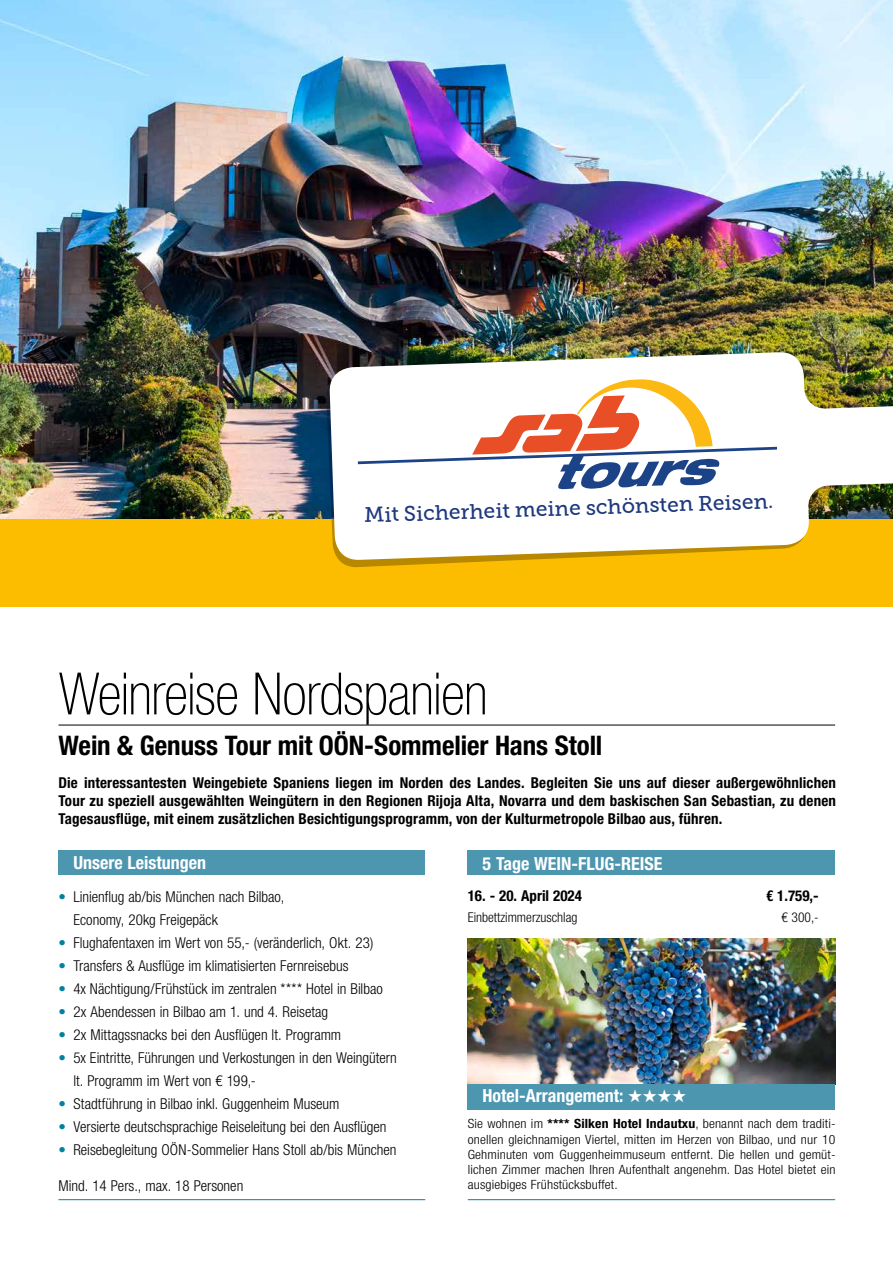
<style>
.page{position:relative;width:893px;height:1263px;background:#fff}
.page>*{position:absolute;margin:0;border:0;box-sizing:border-box;transform-origin:0 0}
.t1{font:100 condensed 58.5px "Helvetica Neue LT Std";letter-spacing:-.015em;color:#000}
.t2{font:700 condensed 27px "Helvetica Neue LT Std";letter-spacing:-.005em;color:#000}
.t3{font:21px "Museo Slab 500";color:#1f397e}
.t4{font:700 condensed 18px "Helvetica Neue LT Std";color:#fff}
.t5{font:300 condensed 15px/23px "Helvetica Neue LT Std";color:#000}
.t6{font:700 condensed 15px/18px "Helvetica Neue LT Std";letter-spacing:.01em;color:#000;text-align:justify}
.t7{font:300 condensed 13.5px "Helvetica Neue LT Std";color:#000}
.t8{font:300 condensed 12.75px/15.3px "Helvetica Neue LT Std";letter-spacing:.01em;color:#000;text-align:justify;scale:1.08 1}
.s1{color:#00819f}
.s2{font-weight:700}
</style>
<div class="page">
<img style="left:468px;top:938px;width:367px;height:146px">
<div style="left:0;top:518px;width:893px;height:89px;background:#fcbd00"></div>
<div style="left:58px;top:850px;width:367px;height:25px;background:#4d96b0"></div>
<hr style="left:58px;top:1199px;width:367px;height:1px;background:#00819f">
<div style="left:468px;top:850px;width:367px;height:25px;background:#4d96b0"></div>
<hr style="left:468px;top:1199px;width:367px;height:1px;background:#00819f">
<hr style="left:58px;top:725px;width:777px;height:1px;background:#000">
<img style="left:0;top:0;width:893px;height:518px">
<svg style="left:325px;top:355px;width:170px;height:212px"></svg>
<img style="left:329px;top:351px;width:564px;height:210px">
<svg style="left:358px;top:379px;width:419px;height:110px"></svg>
<div style="left:468px;top:1084px;width:367px;height:25px;background:#4d96b0"></div>
<h3 class="t3" style="left:364px;top:503px;width:411px;rotate:-2deg">Mit Sicherheit meine schönsten Reisen.</h3>
<h1 class="t1" style="left:59px;top:661px;width:431px">Weinreise Nordspanien</h1>
<h2 class="t2" style="left:59px;top:729px;width:545px">Wein &amp; Genuss Tour mit OÖN-Sommelier Hans Stoll</h2>
<p class="t6" style="left:58px;top:774px;width:779px">Die interessantesten Weingebiete Spaniens liegen im Norden des Landes. Begleiten Sie uns auf dieser außergewöhnlichen Tour zu speziell ausgewählten Weingütern in den Regionen Rijoja Alta, Novarra und dem baskischen San Sebastian, zu denen Tagesausflüge, mit einem zusätzlichen Besichtigungsprogramm, von der Kulturmetropole Bilbao aus, führen.</p>
<p class="t4" style="left:73px;top:851px;width:134px">Unsere Leistungen</p>
<p class="t5" style="left:73px;top:885px;width:212px;text-indent:-15px"><span class="s1">•</span> Linienflug ab/bis München nach Bilbao,<br>Economy, 20kg Freigepäck</p>
<p class="t5" style="left:58px;top:931px;width:316px"><span class="s1">•</span> Flughafentaxen im Wert von 55,- (veränderlich, Okt. 23)</p>
<p class="t5" style="left:58px;top:954px;width:292px"><span class="s1">•</span> Transfers &amp; Ausflüge im klimatisierten Fernreisebus</p>
<p class="t5" style="left:58px;top:977px;width:326px"><span class="s1">•</span> 4x Nächtigung/Frühstück im zentralen **** Hotel in Bilbao</p>
<p class="t5" style="left:58px;top:1000px;width:271px"><span class="s1">•</span> 2x Abendessen in Bilbao am 1. und 4. Reisetag</p>
<p class="t5" style="left:58px;top:1023px;width:284px"><span class="s1">•</span> 2x Mittagssnacks bei den Ausflügen lt. Programm</p>
<p class="t5" style="left:73px;top:1046px;width:325px;text-indent:-15px"><span class="s1">•</span> 5x Eintritte, Führungen und Verkostungen in den Weingütern lt. Programm im Wert von € 199,-</p>
<p class="t5" style="left:58px;top:1092px;width:283px"><span class="s1">•</span> Stadtführung in Bilbao inkl. Guggenheim Museum</p>
<p class="t5" style="left:58px;top:1115px;width:330px"><span class="s1">•</span> Versierte deutschsprachige Reiseleitung bei den Ausflügen</p>
<p class="t5" style="left:58px;top:1138px;width:340px"><span class="s1">•</span> Reisebegleitung OÖN-Sommelier Hans Stoll ab/bis München</p>
<p class="t5" style="left:58px;top:1173px;width:186px">Mind. 14 Pers., max. 18 Personen</p>
<p class="t4" style="left:483px;top:853px;width:181px">5 Tage WEIN-FLUG-REISE</p>
<p class="t6" style="left:468px;top:886px;width:116px">16. - 20. April 2024</p>
<p class="t6" style="left:766px;top:886px;width:54px">€ 1.759,-</p>
<p class="t7" style="left:468px;top:909px;width:111px">Einbettzimmerzuschlag</p>
<p class="t7" style="left:781px;top:909px;width:39px">€ 300,-</p>
<p class="t4" style="left:483px;top:1085px;width:205px">Hotel-Arrangement: ★★★★</p>
<p class="t8" style="left:468px;top:1116px;width:342px">Sie wohnen im <span class="s2">**** Silken Hotel Indautxu</span>, benannt nach dem traditi&shy;onellen gleichnamigen Viertel, mitten im Herzen von Bilbao, und nur 10<br>Gehminuten vom Guggenheimmuseum entfernt. Die hellen und gemüt&shy;lichen Zimmer machen Ihren Aufenthalt angenehm. Das Hotel bietet ein ausgiebiges Frühstücksbuffet.</p>
</div>
